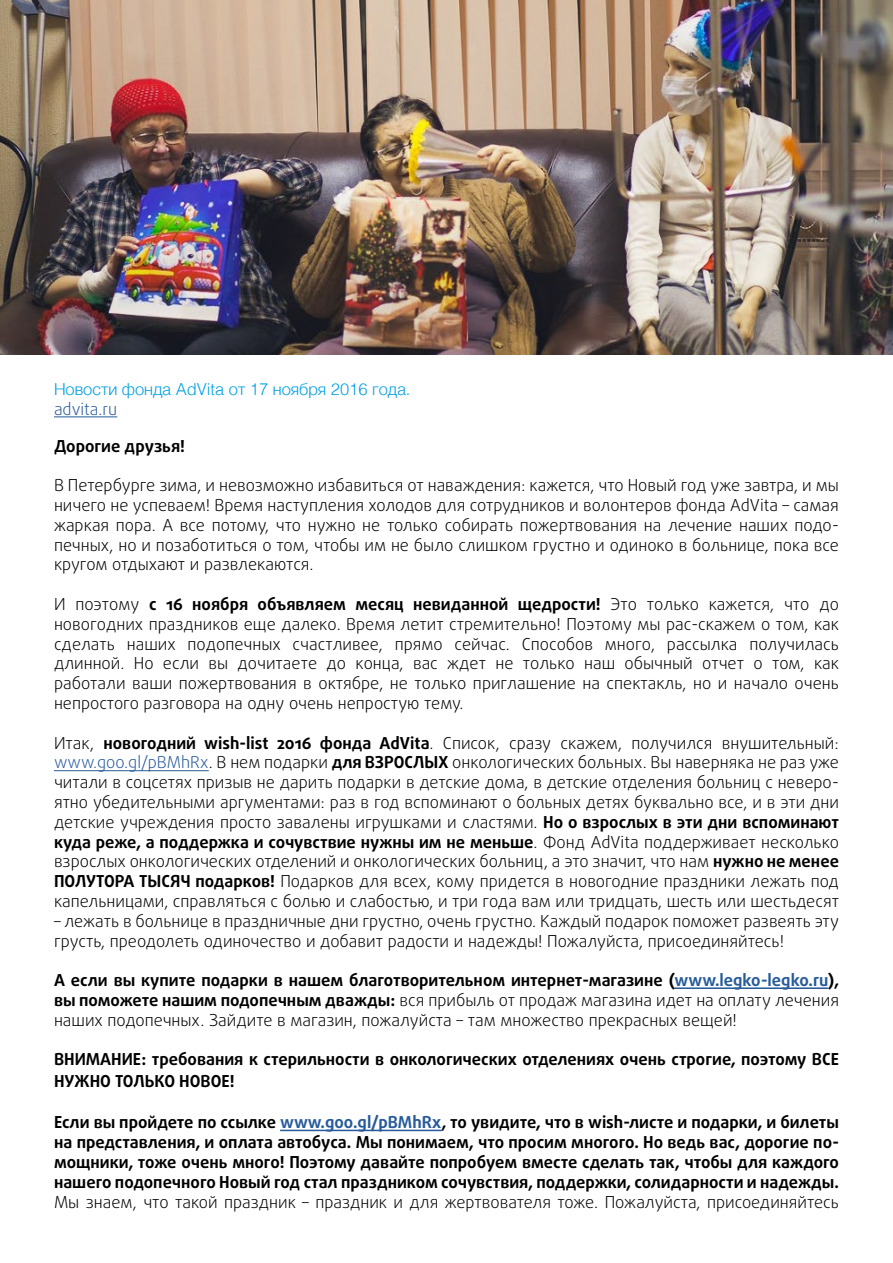
<style>
.page{position:relative;width:893px;height:1263px;background:#fff}
.page>*{position:absolute;margin:0;border:0;box-sizing:border-box;transform-origin:0 0}
.t1{font:300 16.5px/19.8px "Daxline Pro";color:#000;text-align:justify}
.t2{font:700 16.5px/19.8px "Daxline Pro";color:#000}
.t3{font:300 16.5px "Helvetica";color:#009fe3}
.t4{font:300 16.5px "Daxline Pro";color:#275b9b}
.s1{font-weight:700}
.s2{color:#275b9b}
.s3{font-weight:700;color:#275b9b}
</style>
<div class="page">
<hr style="left:54px;top:416px;width:63px;height:1px;background:#275b9b">
<img style="left:0;top:0;width:893px;height:354px">
<hr style="left:54px;top:770px;width:155px;height:1px;background:#275b9b">
<hr style="left:675px;top:987px;width:153px;height:2px;background:#275b9b">
<hr style="left:280px;top:1130px;width:162px;height:1px;background:#275b9b">
<p class="t3" style="left:54px;top:375px;width:358px">Новости фонда AdVita от 17 ноября 2016 года.</p>
<p class="t4" style="left:54px;top:398px;width:65px">advita.ru</p>
<p class="t2" style="left:54px;top:436px;width:133px">Дорогие друзья!</p>
<p class="t1" style="left:54px;top:475px;width:786px">В Петербурге зима, и невозможно избавиться от наваждения: кажется, что Новый год уже завтра, и мы ничего не успеваем! Время наступления холодов для сотрудников и волонтеров фонда AdVita – самая жаркая пора. А все потому, что нужно не только собирать пожертвования на лечение наших подо&shy;печных, но и позаботиться о том, чтобы им не было слишком грустно и одиноко в больнице, пока все кругом отдыхают и развлекаются.</p>
<p class="t1" style="left:54px;top:594px;width:786px">И поэтому <span class="s1">с 16 ноября объявляем месяц невиданной щедрости!</span> Это только кажется, что до новогодних праздников еще далеко. Время летит стремительно! Поэтому мы рас-скажем о том, как сделать наших подопечных счастливее, прямо сейчас. Способов много, рассылка получилась длинной. Но если вы дочитаете до конца, вас ждет не только наш обычный отчет о том, как работали ваши пожертвования в октябре, не только приглашение на спектакль, но и начало очень непростого разговора на одну очень непростую тему.</p>
<p class="t1" style="left:54px;top:733px;width:786px">Итак, <span class="s1">новогодний wish-list 2016 фонда AdVita</span>. Список, сразу скажем, получился внушительный: <span class="s2">www.goo.gl/pBMhRx</span>. В нем подарки <span class="s1">для ВЗРОСЛЫХ</span> онкологических больных. Вы наверняка не раз уже читали в соцсетях призыв не дарить подарки в детские дома, в детские отделения больниц с неверо&shy;ятно убедительными аргументами: раз в год вспоминают о больных детях буквально все, и в эти дни детские учреждения просто завалены игрушками и сластями. <span class="s1">Но о взрослых в эти дни вспоминают куда реже, а поддержка и сочувствие нужны им не меньше</span>. Фонд AdVita поддерживает несколько взрослых онкологических отделений и онкологических больниц, а это значит, что нам <span class="s1">нужно не менее ПОЛУТОРА ТЫСЯЧ подарков!</span> Подарков для всех, кому придется в новогодние праздники лежать под капельницами, справляться с болью и слабостью, и три года вам или тридцать, шесть или шестьдесят</p>
<p class="t1" style="left:54px;top:911px;width:786px">– лежать в больнице в праздничные дни грустно, очень грустно. Каждый подарок поможет развеять эту грусть, преодолеть одиночество и добавит радости и надежды! Пожалуйста, присоединяйтесь!</p>
<p class="t1" style="left:54px;top:970px;width:786px"><span class="s1">А если вы купите подарки в нашем благотворительном интернет-магазине (</span><span class="s3">www.legko-legko.ru</span><span class="s1">), вы поможете нашим подопечным дважды:</span> вся прибыль от продаж магазина идет на оплату лечения наших подопечных. Зайдите в магазин, пожалуйста – там множество прекрасных вещей!</p>
<p class="t2" style="left:54px;top:1049px;width:786px;line-height:21.6px">ВНИМАНИЕ: требования к стерильности в онкологических отделениях очень строгие, поэтому ВСЕ<br>НУЖНО ТОЛЬКО НОВОЕ!</p>
<p class="t2" style="left:54px;top:1113px;width:786px;text-align:justify">Если вы пройдете по ссылке <span class="s2">www.goo.gl/pBMhRx</span>, то увидите, что в wish-листе и подарки, и билеты на представления, и оплата автобуса. Мы понимаем, что просим многого. Но ведь вас, дорогие по&shy;мощники, тоже очень много! Поэтому давайте попробуем вместе сделать так, чтобы для каждого нашего подопечного Новый год стал праздником сочувствия, поддержки, солидарности и надежды.</p>
<p class="t1" style="left:54px;top:1192px;width:786px">Мы знаем, что такой праздник – праздник и для жертвователя тоже. Пожалуйста, присоединяйтесь</p>
</div>
